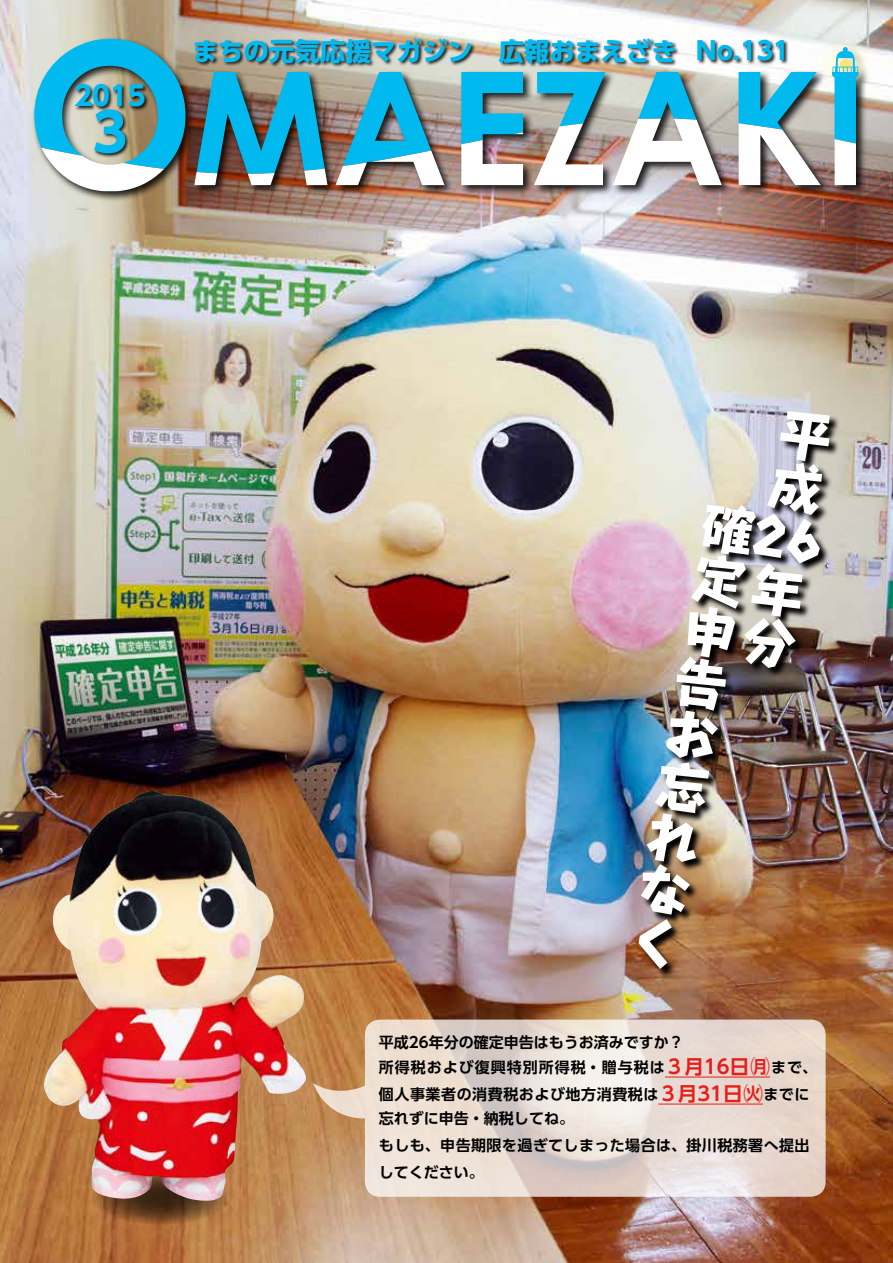
<style>
.page{position:relative;width:893px;height:1263px;background:#fff}
.page>*{position:absolute;margin:0;border:0;box-sizing:border-box;transform-origin:0 0}
.t1{font:800 52.5px/52.5px "Take Std";color:#fff;text-align:justify}
.t2{font:700 52.5px "UD Shin Go Pro";color:#00b9ef}
.t3{font:700 27px "UD Shin Go Pro";color:#00b9ef}
.t4{font:700 25.5px "UD Shin Go Pro";color:#00b9ef}
.t5{font:700 24.75px "UD Shin Go Pro";color:#00b9ef}
.t6{font:700 19.5px "UD Shin Go Pro De";color:#e71f18}
.t7{font:700 15px/24.8px "UD Shin Go Pro De";letter-spacing:.03em;color:#000}
.t8{font:700 15px "UD Shin Go Pro De";color:#000}
.t9{font:700 15px "UD Shin Go Pro De";letter-spacing:.065em;color:#000}
.s1{font-size:15px;color:#000}
.s2{font-size:19.5px;color:#e71f18}
</style>
<div class="page">
<img style="left:0;top:0;width:893px;height:1263px">
<img style="left:639px;top:411px;width:201px;height:568px">
<svg style="left:92px;top:1170px;width:138px;height:55px;background:#764b27"></svg>
<img style="left:44px;top:791px;width:262px;height:410px">
<svg style="left:313px;top:1019px;width:513px;height:178px;background:#e3d3c6"></svg>
<hr style="left:665px;top:1076px;width:105px;height:1px;background:#e71f18">
<hr style="left:658px;top:1103px;width:105px;height:1px;background:#e71f18">
<div style="left:32px;top:37px;width:837px;height:165px;background:#000;opacity:.85"></div>
<div style="left:815px;top:35px;width:60px;height:60px;background:#fffcdb;opacity:.9"></div>
<svg style="left:34px;top:39px;width:152px;height:153px;background:#6fb6c4"></svg>
<svg style="left:832px;top:47px;width:27px;height:138px"></svg>
<svg style="left:739px;top:72px;width:82px;height:113px"></svg>
<img style="left:194px;top:72px;width:133px;height:113px">
<img style="left:336px;top:72px;width:109px;height:113px">
<svg style="left:613px;top:72px;width:109px;height:113px"></svg>
<img style="left:534px;top:72px;width:72px;height:113px">
<img style="left:461px;top:72px;width:62px;height:113px">
<div style="left:194px;top:37px;width:485px;height:31px;background:#000;opacity:.85"></div>
<div style="left:697px;top:39px;width:92px;height:27px;background:#000;opacity:.85"></div>
<div style="left:93px;top:109px;width:37px;height:49px;background:#000;opacity:.85"></div>
<div style="left:74px;top:84px;width:75px;height:28px;background:#000;opacity:.85"></div>
<img style="left:739px;top:407px;width:95px;height:265px">
<p class="t3" style="left:74px;top:74px;width:73px">2015</p>
<p class="t2" style="left:84px;top:90px;width:54px">３</p>
<p class="t4" style="left:192px;top:30px;width:486px">まちの元気応援マガジン　広報おまえざき</p>
<p class="t5" style="left:696px;top:30px;width:95px">No.131</p>
<p class="t1" style="left:708px;top:493px;width:28px;rotate:10deg">確定申告お忘れなく</p>
<p class="t8" style="left:379px;top:1030px;width:306px">平成26年分の確定申告はもうお済みですか?</p>
<p class="t6" style="left:665px;top:1051px;width:139px">３月16日㈪<span class="s1">まで</span></p>
<p class="t9" style="left:379px;top:1055px;width:287px">所得税および復興特別所得税・贈与税は</p>
<p class="t7" style="left:802px;top:1054px;width:16px">、</p>
<p class="t7" style="left:723px;top:1081px;width:88px"><span class="s2">日㈫</span>までに</p>
<p class="t6" style="left:658px;top:1078px;width:66px">３月31</p>
<p class="t7" style="left:379px;top:1081px;width:281px">個人事業者の消費税および地方消費税は忘れずに申告・納税してね。</p>
<p class="t7" style="left:379px;top:1132px;width:432px;line-height:27px">もしも、申告期限を過ぎてしまった場合は、掛川税務署へ提出してください。</p>
</div>
